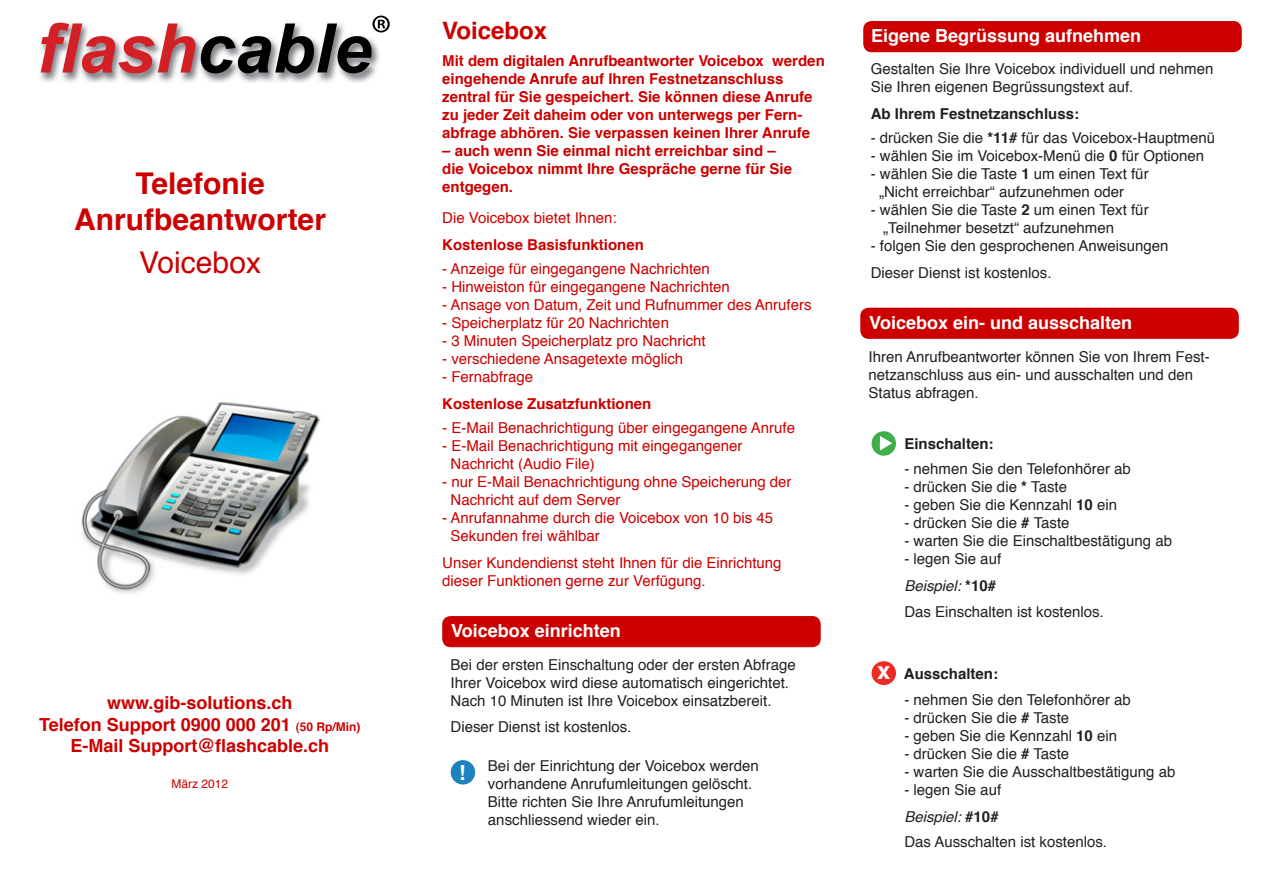
<style>
.page{position:relative;width:1263px;height:893px;background:#fff}
.page>*{position:absolute;margin:0;border:0;box-sizing:border-box;transform-origin:0 0}
.t1{font:51.3px "Myriad Pro";color:#000}
.t2{font:700 30px/36px "Helvetica";color:#c00;text-align:center}
.t3{font:30px "Helvetica";color:#c00}
.t4{font:700 24px "Helvetica";color:#c00}
.t5{font:700 24px "Helvetica";color:#fff}
.t6{font:700 20.85px "Helvetica";color:#fff}
.t7{font:700 18px/21.6px "Helvetica";color:#c00;text-align:center}
.t8{font:700 18px "Helvetica";color:#fff}
.t9{font:15px/18px "Helvetica";color:#231f20}
.t10{font:15px/18px "Helvetica";color:#c00}
.t11{font:700 15px/18px "Helvetica";color:#c00}
.t12{font:700 15px "Helvetica";color:#231f20}
.t13{font:12px "Helvetica";color:#c00}
.s1{font-size:12px}
.s2{font-weight:700}
.s3{font-style:italic}
</style>
<div class="page">
<div style="left:871px;top:661px;width:25px;height:24px;background:#ee2a23;border-radius:50%"></div>
<div style="left:871px;top:431px;width:25px;height:25px;background:#40ae49;border-radius:50%"></div>
<svg style="left:879px;top:436px;width:13px;height:15px"></svg>
<div style="left:442px;top:616px;width:379px;height:31px;background:#c00;border-radius:9px"></div>
<div style="left:860px;top:308px;width:379px;height:31px;background:#c00;border-radius:9px"></div>
<div style="left:451px;top:760px;width:24px;height:24px;background:#1e81c0;border-radius:50%"></div>
<div style="left:863px;top:21px;width:379px;height:31px;background:#c00;border-radius:9px"></div>
<img style="left:81px;top:402px;width:240px;height:191px">
<img style="left:40px;top:22px;width:340px;height:60px">
<img style="left:41px;top:23px;width:331px;height:50px">
<h1 class="t1" style="left:370px;top:2px;width:23px">®</h1>
<h2 class="t2" style="left:74px;top:166px;width:253px">Telefonie<br>Anrufbeantworter</h2>
<h2 class="t3" style="left:139px;top:240px;width:123px">Voicebox</h2>
<p class="t7" style="left:39px;top:692px;width:323px">www.gib-solutions.ch<br>Telefon Support 0900 000 201 <span class="s1">(50 Rp/Min)<br></span>E-Mail Support@flashcable.ch</p>
<p class="t13" style="left:171px;top:775px;width:58px">März 2012</p>
<h3 class="t4" style="left:442px;top:11px;width:106px">Voicebox</h3>
<p class="t11" style="left:442px;top:52px;width:384px">Mit dem digitalen Anrufbeantworter Voicebox werden eingehende Anrufe auf Ihren Festnetzanschluss zentral für Sie gespeichert. Sie können diese Anrufe zu jeder Zeit daheim oder von unterwegs per Fern&shy;abfrage abhören. Sie verpassen keinen Ihrer Anrufe</p>
<p class="t11" style="left:442px;top:142px;width:351px">– auch wenn Sie einmal nicht erreichbar sind – die Voicebox nimmt Ihre Gespräche gerne für Sie entgegen.</p>
<p class="t10" style="left:442px;top:209px;width:176px">Die Voicebox bietet Ihnen:</p>
<p class="t11" style="left:442px;top:236px;width:203px">Kostenlose Basisfunktionen</p>
<p class="t10" style="left:442px;top:260px;width:269px">- Anzeige für eingegangene Nachrichten</p>
<p class="t10" style="left:442px;top:278px;width:289px">- Hinweiston für eingegangene Nachrichten</p>
<p class="t10" style="left:442px;top:296px;width:371px">- Ansage von Datum, Zeit und Rufnummer des Anrufers</p>
<p class="t10" style="left:442px;top:314px;width:228px">- Speicherplatz für 20 Nachrichten</p>
<p class="t10" style="left:442px;top:332px;width:265px">- 3 Minuten Speicherplatz pro Nachricht</p>
<p class="t10" style="left:442px;top:350px;width:242px">- verschiedene Ansagetexte möglich</p>
<p class="t10" style="left:442px;top:368px;width:92px">- Fernabfrage</p>
<p class="t11" style="left:442px;top:395px;width:211px">Kostenlose Zusatzfunktionen</p>
<p class="t10" style="left:442px;top:419px;width:354px">- E-Mail Benachrichtigung über eingegangene Anrufe</p>
<p class="t10" style="left:451px;top:437px;width:293px;text-indent:-8px">- E-Mail Benachrichtigung mit eingegangener<br>Nachricht (Audio File)</p>
<p class="t10" style="left:451px;top:473px;width:342px;text-indent:-8px">- nur E-Mail Benachrichtigung ohne Speicherung der<br>Nachricht auf dem Server</p>
<p class="t10" style="left:451px;top:509px;width:324px;text-indent:-8px">- Anrufannahme durch die Voicebox von 10 bis 45<br>Sekunden frei wählbar</p>
<p class="t10" style="left:442px;top:554px;width:341px">Unser Kundendienst steht Ihnen für die Einrichtung dieser Funktionen gerne zur Verfügung.</p>
<p class="t8" style="left:451px;top:616px;width:171px">Voicebox einrichten</p>
<p class="t9" style="left:451px;top:656px;width:347px">Bei der ersten Einschaltung oder der ersten Abfrage<br>Ihrer Voicebox wird diese automatisch eingerichtet.<br>Nach 10 Minuten ist Ihre Voicebox einsatzbereit.</p>
<p class="t9" style="left:451px;top:718px;width:182px">Dieser Dienst ist kostenlos.</p>
<h3 class="t6" style="left:459px;top:755px;width:8px">!</h3>
<p class="t9" style="left:488px;top:757px;width:272px">Bei der Einrichtung der Voicebox werden vorhandene Anrufumleitungen gelöscht.<br>Bitte richten Sie Ihre Anrufumleitungen anschliessend wieder ein.</p>
<p class="t8" style="left:871px;top:21px;width:272px">Eigene Begrüssung aufnehmen</p>
<p class="t9" style="left:871px;top:60px;width:344px">Gestalten Sie Ihre Voicebox individuell und nehmen<br>Sie Ihren eigenen Begrüssungstext auf.</p>
<p class="t12" style="left:871px;top:102px;width:210px">Ab Ihrem Festnetzanschluss:</p>
<p class="t9" style="left:871px;top:129px;width:346px">- drücken Sie die <span class="s2">*11#</span> für das Voicebox-Hauptmenü</p>
<p class="t9" style="left:871px;top:147px;width:335px">- wählen Sie im Voicebox-Menü die <span class="s2">0</span> für Optionen</p>
<p class="t9" style="left:879px;top:165px;width:271px;text-indent:-8px">- wählen Sie die Taste <span class="s2">1</span> um einen Text für „Nicht erreichbar“ aufzunehmen oder</p>
<p class="t9" style="left:883px;top:201px;width:267px;text-indent:-13px">- wählen Sie die Taste <span class="s2">2</span> um einen Text für „Teilnehmer besetzt“ aufzunehmen</p>
<p class="t9" style="left:871px;top:233px;width:299px;line-height:27px">- folgen Sie den gesprochenen Anweisungen<br>Dieser Dienst ist kostenlos.</p>
<p class="t8" style="left:869px;top:308px;width:264px">Voicebox ein- und ausschalten</p>
<p class="t9" style="left:869px;top:348px;width:342px">Ihren Anrufbeantworter können Sie von Ihrem Fest&shy;netzanschluss aus ein- und ausschalten und den<br>Status abfragen.</p>
<p class="t12" style="left:904px;top:431px;width:91px">Einschalten:</p>
<p class="t9" style="left:904px;top:461px;width:228px">- nehmen Sie den Telefonhörer ab</p>
<p class="t9" style="left:904px;top:479px;width:164px">- drücken Sie die <span class="s2">*</span> Taste</p>
<p class="t9" style="left:904px;top:497px;width:214px">- geben Sie die Kennzahl <span class="s2">10</span> ein</p>
<p class="t9" style="left:904px;top:515px;width:167px">- drücken Sie die <span class="s2">#</span> Taste</p>
<p class="t9" style="left:904px;top:533px;width:269px">- warten Sie die Einschaltbestätigung ab</p>
<p class="t9" style="left:904px;top:546px;width:98px;line-height:27px">- legen Sie auf<br><span class="s3">Beispiel:</span> <span class="s2">*10#</span></p>
<p class="t9" style="left:904px;top:603px;width:201px">Das Einschalten ist kostenlos.</p>
<h3 class="t5" style="left:877px;top:652px;width:15px">x</h3>
<p class="t12" style="left:904px;top:662px;width:96px">Ausschalten:</p>
<p class="t9" style="left:904px;top:691px;width:228px">- nehmen Sie den Telefonhörer ab</p>
<p class="t9" style="left:904px;top:709px;width:166px">- drücken Sie die <span class="s2">#</span> Taste</p>
<p class="t9" style="left:904px;top:727px;width:214px">- geben Sie die Kennzahl <span class="s2">10</span> ein</p>
<p class="t9" style="left:904px;top:745px;width:166px">- drücken Sie die <span class="s2">#</span> Taste</p>
<p class="t9" style="left:904px;top:763px;width:272px">- warten Sie die Ausschaltbestätigung ab</p>
<p class="t9" style="left:904px;top:777px;width:98px;line-height:27px">- legen Sie auf<br><span class="s3">Beispiel:</span> <span class="s2">#10#</span></p>
<p class="t9" style="left:904px;top:834px;width:204px">Das Ausschalten ist kostenlos.</p>
</div>
